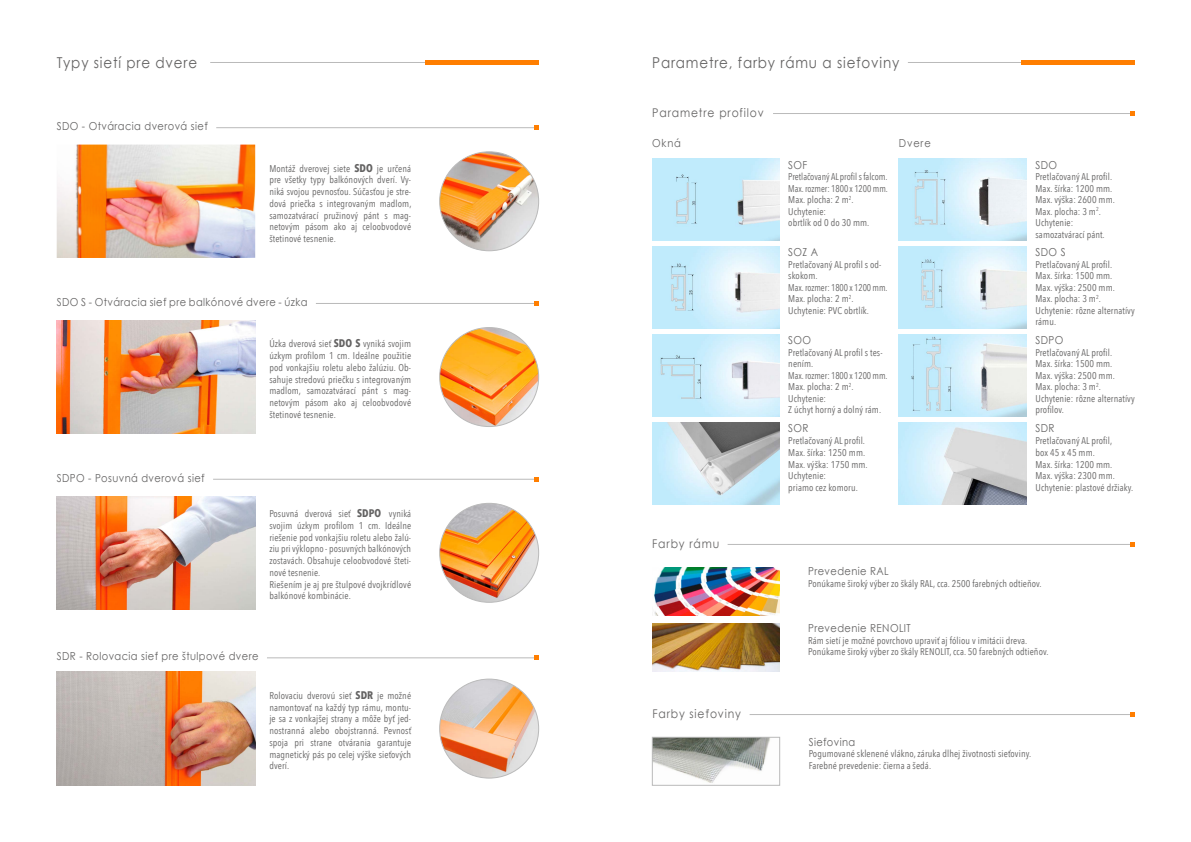
<style>
.page{position:relative;width:1191px;height:842px;background:#fff}
.page>*{position:absolute;margin:0;border:0;box-sizing:border-box;transform-origin:0 0}
.t1{font:15px "Century Gothic";letter-spacing:.06em;color:#646363;scale:.9 1}
.t2{font:12px "Century Gothic";letter-spacing:.08em;color:#646363;scale:.9 1}
.t3{font:11px "Century Gothic";letter-spacing:.04em;color:#646363;scale:.9 1}
.t4{font:9.8px/11.8px "Avenir Next Condensed";letter-spacing:.01em;color:#646363}
.t5{font:9.8px/11.5px "Avenir Next Condensed";letter-spacing:.01em;color:#646363;scale:.96 1}
.s1{font-weight:700;font-size:11px}
</style>
<div class="page">
<hr style="left:749px;top:714px;width:382px;height:1px;background:#bababa">
<hr style="left:773px;top:113px;width:359px;height:1px;background:#bababa">
<svg style="left:1130px;top:712px;width:4px;height:4px"></svg>
<svg style="left:1130px;top:111px;width:4px;height:5px"></svg>
<img style="left:652px;top:159px;width:128px;height:82px">
<img style="left:652px;top:334px;width:128px;height:83px">
<img style="left:652px;top:247px;width:128px;height:82px">
<img style="left:652px;top:422px;width:128px;height:83px">
<img style="left:899px;top:159px;width:127px;height:82px">
<img style="left:899px;top:247px;width:127px;height:82px">
<img style="left:899px;top:334px;width:127px;height:83px">
<img style="left:899px;top:422px;width:127px;height:83px">
<img style="left:654px;top:567px;width:126px;height:48px">
<img style="left:652px;top:624px;width:128px;height:48px">
<img style="left:654px;top:739px;width:116px;height:44px">
<div style="left:652px;top:737px;width:128px;height:48px;border:1px solid #bababa"></div>
<hr style="left:727px;top:544px;width:404px;height:1px;background:#bababa">
<svg style="left:1130px;top:542px;width:4px;height:4px"></svg>
<hr style="left:908px;top:62px;width:115px;height:1px;background:#bababa">
<hr style="left:1020px;top:60px;width:114px;height:4px;background:#ff7e00">
<img style="left:57px;top:145px;width:198px;height:113px">
<img style="left:57px;top:320px;width:198px;height:114px">
<img style="left:57px;top:496px;width:198px;height:113px">
<img style="left:57px;top:672px;width:198px;height:113px">
<img style="left:439px;top:152px;width:99px;height:99px;border-radius:49px">
<img style="left:439px;top:328px;width:99px;height:98px;border-radius:49px">
<img style="left:439px;top:503px;width:99px;height:99px;border-radius:49px">
<img style="left:439px;top:679px;width:99px;height:99px;border-radius:49px">
<hr style="left:210px;top:62px;width:218px;height:1px;background:#bababa">
<hr style="left:425px;top:60px;width:114px;height:4px;background:#ff7e00">
<hr style="left:216px;top:128px;width:320px;height:1px;background:#bababa">
<hr style="left:316px;top:303px;width:220px;height:1px;background:#bababa">
<hr style="left:213px;top:479px;width:323px;height:1px;background:#bababa">
<hr style="left:267px;top:658px;width:269px;height:1px;background:#bababa">
<svg style="left:534px;top:125px;width:5px;height:5px"></svg>
<svg style="left:534px;top:301px;width:5px;height:4px"></svg>
<svg style="left:534px;top:477px;width:5px;height:4px"></svg>
<svg style="left:534px;top:656px;width:5px;height:4px"></svg>
<p class="t1" style="left:57px;top:52px;width:158px">Typy sietí pre dvere</p>
<p class="t3" style="left:57px;top:118px;width:169px">SDO - Otváracia dverová sieť</p>
<p class="t4" style="left:269px;top:162px;width:144px;text-align:justify">Montáž dverovej siete <span class="s1">SDO</span> je určená pre všetky typy balkónových dverí. Vy&shy;niká svojou pevnosťou. Súčasťou je stre&shy;dová priečka s integrovaným madlom, samozatvárací pružinový pánt s mag&shy;netovým pásom ako aj celoobvodové štetinové tesnenie.</p>
<p class="t3" style="left:57px;top:294px;width:280px">SDO S - Otváracia sieť pre balkónové dvere - úzka</p>
<p class="t4" style="left:269px;top:337px;width:143px;text-align:justify">Úzka dverová sieť <span class="s1">SDO S</span> vyniká svojim úzkym profilom 1 cm. Ideálne použitie pod vonkajšiu roletu alebo žalúziu. Ob&shy;sahuje stredovú priečku s integrovaným madlom, samozatvárací pánt s mag&shy;netovým pásom ako aj celoobvodové štetinové tesnenie.</p>
<p class="t3" style="left:57px;top:470px;width:166px">SDPO - Posuvná dverová sieť</p>
<p class="t4" style="left:269px;top:507px;width:143px">Posuvná dverová sieť <span class="s1">SDPO</span> vyniká svojim úzkym profilom 1 cm. Ideálne riešenie pod vonkajšiu roletu alebo žalú&shy;ziu pri výklopno - posuvných balkónových zostavách. Obsahuje celoobvodové šteti&shy;nové tesnenie.<br>Riešením je aj pre štulpové dvojkrídlové balkónové kombinácie.</p>
<p class="t3" style="left:57px;top:649px;width:226px">SDR - Rolovacia sieť pre štulpové dvere</p>
<p class="t4" style="left:269px;top:689px;width:143px;text-align:justify">Rolovaciu dverovú sieť <span class="s1">SDR</span> je možné namontovať na každý typ rámu, montu&shy;je sa z vonkajšej strany a môže byť jed&shy;nostranná alebo obojstranná. Pevnosť spoja pri strane otvárania garantuje magnetický pás po celej výške sieťových dverí.</p>
<p class="t1" style="left:652px;top:52px;width:276px">Parametre, farby rámu a sieťoviny</p>
<p class="t2" style="left:652px;top:104px;width:126px">Parametre profilov</p>
<p class="t3" style="left:652px;top:135px;width:33px">Okná</p>
<p class="t3" style="left:899px;top:135px;width:37px">Dvere</p>
<p class="t3" style="left:788px;top:157px;width:23px">SOF</p>
<p class="t5" style="left:788px;top:170px;width:105px">Pretlačovaný AL profil s falcom.<br>Max. rozmer: 1800 x 1200 mm.<br>Max. plocha: 2 m<sup>2</sup>.<br>Uchytenie:<br>obrtlík od 0 do 30 mm.</p>
<p class="t3" style="left:788px;top:245px;width:35px">SOZ A</p>
<p class="t4" style="left:788px;top:258px;width:101px;line-height:11.5px">Pretlačovaný AL profil s od&shy;skokom.<br>Max. rozmer: 1800 x 1200 mm.<br>Max. plocha: 2 m<sup>2</sup>.<br>Uchytenie: PVC obrtlík.</p>
<p class="t3" style="left:788px;top:333px;width:27px">SOO</p>
<p class="t4" style="left:788px;top:346px;width:101px;line-height:11.5px">Pretlačovaný AL profil s tes&shy;nením.<br>Max. rozmer: 1800 x 1200 mm.<br>Max. plocha: 2 m<sup>2</sup>.<br>Uchytenie:<br>Z úchyt horný a dolný rám.</p>
<p class="t2" style="left:652px;top:535px;width:76px">Farby rámu</p>
<p class="t3" style="left:788px;top:421px;width:24px">SOR</p>
<p class="t4" style="left:788px;top:434px;width:81px">Pretlačovaný AL profil.<br>Max. šírka: 1250 mm.<br>Max. výška: 1750 mm.<br>Uchytenie:<br>priamo cez komoru.</p>
<p class="t3" style="left:1035px;top:157px;width:26px">SDO</p>
<p class="t4" style="left:1035px;top:170px;width:81px;line-height:11.5px">Pretlačovaný AL profil.<br>Max. šírka: 1200 mm.<br>Max. výška: 2600 mm.<br>Max. plocha: 3 m<sup>2</sup>.<br>Uchytenie: samozatvárací pánt.</p>
<p class="t3" style="left:1035px;top:245px;width:35px">SDO S</p>
<p class="t4" style="left:1035px;top:258px;width:101px;line-height:11.5px">Pretlačovaný AL profil.<br>Max. šírka: 1500 mm.<br>Max. výška: 2500 mm.<br>Max. plocha: 3 m<sup>2</sup>.<br>Uchytenie: rôzne alternatívy rámu.</p>
<p class="t3" style="left:1035px;top:333px;width:33px">SDPO</p>
<p class="t4" style="left:1035px;top:346px;width:101px;line-height:11.5px">Pretlačovaný AL profil.<br>Max. šírka: 1500 mm.<br>Max. výška: 2500 mm.<br>Max. plocha: 3 m<sup>2</sup>.<br>Uchytenie: rôzne alternatívy profilov.</p>
<p class="t3" style="left:1035px;top:421px;width:23px">SDR</p>
<p class="t4" style="left:1035px;top:434px;width:99px">Pretlačovaný AL profil,<br>box 45 x 45 mm.<br>Max. šírka: 1200 mm.<br>Max. výška: 2300 mm.<br>Uchytenie: plastové držiaky.</p>
<p class="t2" style="left:652px;top:705px;width:100px">Farby sieťoviny</p>
<p class="t3" style="left:808px;top:564px;width:91px">Prevedenie RAL</p>
<p class="t4" style="left:808px;top:577px;width:235px">Ponúkame široký výber zo škály RAL, cca. 2500 farebných odtieňov.</p>
<p class="t3" style="left:808px;top:620px;width:116px">Prevedenie RENOLIT</p>
<p class="t4" style="left:808px;top:634px;width:242px">Rám sietí je možné povrchovo upraviť aj fóliou v imitácii dreva.<br>Ponúkame široký výber zo škály RENOLIT, cca. 50 farebných odtieňov.</p>
<p class="t3" style="left:808px;top:734px;width:53px">Sieťovina</p>
<p class="t4" style="left:808px;top:747px;width:224px">Pogumované sklenené vlákno, záruka dlhej životnosti sieťoviny.<br>Farebné prevedenie: čierna a šedá.</p>
</div>
